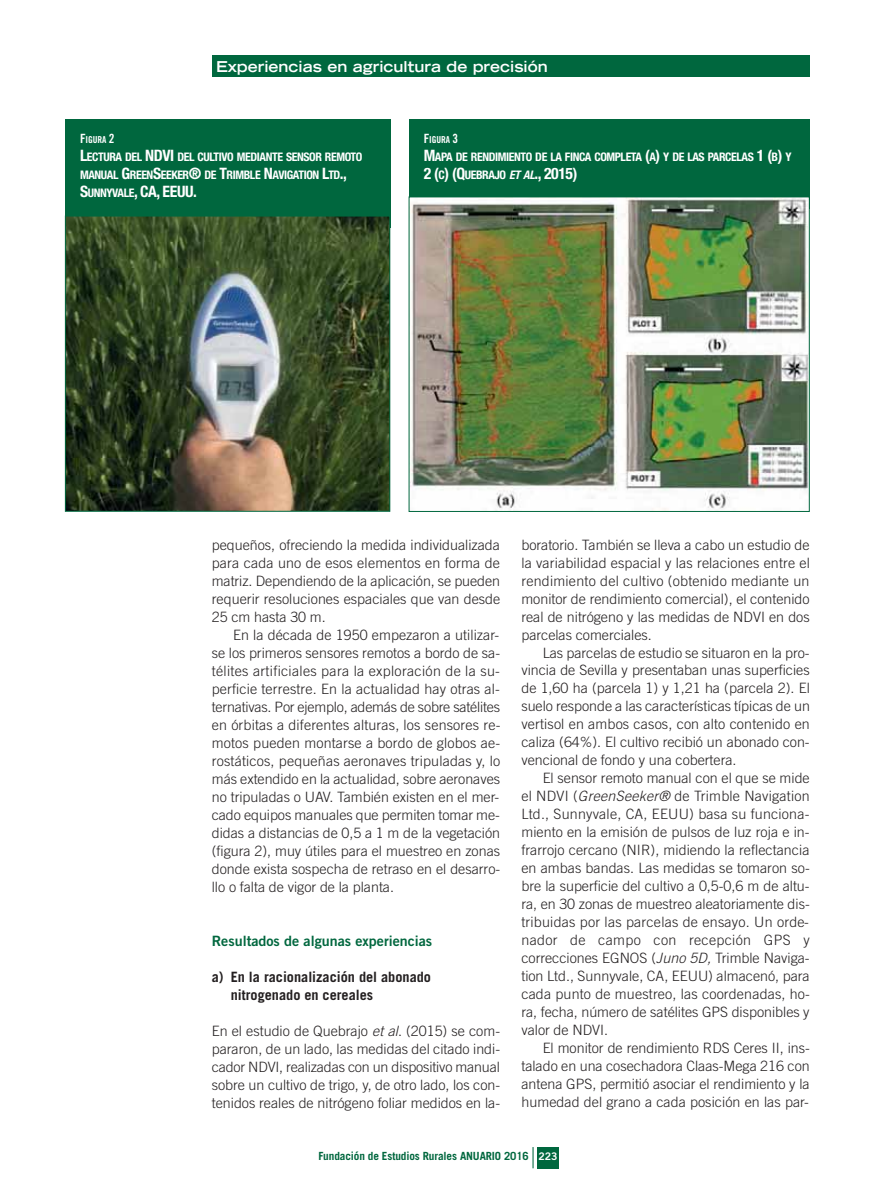
<style>
.page{position:relative;width:876px;height:1198px;background:#fff}
.page>*{position:absolute;margin:0;border:0;box-sizing:border-box;transform-origin:0 0}
.t1{font:700 condensed 15.75px "Helvetica Neue";letter-spacing:-.025em;color:#fff}
.t2{font:700 expanded 15px "Trade Gothic LH";color:#fff}
.t3{font:300 14.25px/18px "Trade Gothic";color:#231f20;text-align:justify}
.t4{font:700 14.25px/18px "Trade Gothic";color:#231f20}
.t5{font:14.25px "Trade Gothic Bold Two";color:#00673e}
.t6{font:700 condensed 11.85px/18px "Helvetica Neue";letter-spacing:-.035em;color:#fff}
.t7{font:700 11.25px "Trade Gothic";letter-spacing:-.01em;color:#00673e}
.t8{font:9.6px "Trade Gothic Bold Cond Twenty";letter-spacing:-.015em;color:#fff}
.s1{font-size:12.75px}
.s2{font-size:15.75px}
.s3{font-size:11.85px}
.s4{font-style:italic;font-size:11.85px}
.s5{font-style:italic}
.s6{font-family:"Trade Gothic Bold Two";font-weight:400;font-size:10.5px;color:#fff}
</style>
<div class="page">
<div style="left:212px;top:55px;width:597px;height:22px;background:#00673e"></div>
<div style="left:537px;top:1147px;width:21px;height:21px;background:#00673e"></div>
<svg style="left:532px;top:1147px;width:1px;height:21px"></svg>
<div style="left:65px;top:119px;width:325px;height:109px;background:#00673e"></div>
<img style="left:67px;top:218px;width:321px;height:292px">
<div style="left:65px;top:216px;width:325px;height:296px;border:1px solid #00673e"></div>
<div style="left:408px;top:119px;width:401px;height:90px;background:#00673e"></div>
<img style="left:410px;top:199px;width:397px;height:311px">
<p class="t2" style="left:216px;top:61px;width:333px">Experiencias en agricultura de precisión</p>
<p class="t8" style="left:80px;top:136px;width:36px"><span class="s1">F</span>IGURA <span class="s1">2</span></p>
<p class="t6" style="left:80px;top:149px;width:284px"><span class="s2">L</span>ECTURA DEL <span class="s2">NDVI</span> DEL CULTIVO MEDIANTE SENSOR REMOTO<br>MANUAL <span class="s2">G</span>REEN<span class="s2">S</span>EEKER<span class="s2">®</span> DE <span class="s2">T</span>RIMBLE <span class="s2">N</span>AVIGATION <span class="s2">L</span>TD<span class="s2">.,</span></p>
<p class="t1" style="left:80px;top:186px;width:118px">S<span class="s3">UNNYVALE</span>, CA, EEUU.</p>
<p class="t8" style="left:423px;top:136px;width:36px"><span class="s1">F</span>IGURA <span class="s1">3</span></p>
<p class="t6" style="left:423px;top:149px;width:369px"><span class="s2">M</span>APA DE RENDIMIENTO DE LA FINCA COMPLETA <span class="s2">(</span>A<span class="s2">)</span> Y DE LAS PARCELAS <span class="s2">1 (</span>B<span class="s2">)</span> Y</p>
<p class="t1" style="left:423px;top:168px;width:155px">2 (<span class="s3">C</span>) (Q<span class="s3">UEBRAJO</span> <span class="s4">ET AL</span>., 2015)</p>
<p class="t3" style="left:212px;top:537px;width:290px">pequeños, ofreciendo la medida individualizada para cada uno de esos elementos en forma de matriz. Dependiendo de la aplicación, se pueden requerir resoluciones espaciales que van desde 25 cm hasta 30 m.</p>
<p class="t3" style="left:212px;top:627px;width:290px;text-indent:21px">En la década de 1950 empezaron a utilizar&shy;se los primeros sensores remotos a bordo de sa&shy;télites artificiales para la exploración de la su&shy;perficie terrestre. En la actualidad hay otras al&shy;ternativas. Por ejemplo, además de sobre satélites en órbitas a diferentes alturas, los sensores re&shy;motos pueden montarse a bordo de globos ae&shy;rostáticos, pequeñas aeronaves tripuladas y, lo más extendido en la actualidad, sobre aeronaves no tripuladas o UAV. También existen en el mer&shy;cado equipos manuales que permiten tomar me&shy;didas a distancias de 0,5 a 1 m de la vegetación (figura 2), muy útiles para el muestreo en zonas donde exista sospecha de retraso en el desarro&shy;llo o falta de vigor de la planta.</p>
<p class="t5" style="left:212px;top:935px;width:222px">Resultados de algunas experiencias</p>
<p class="t4" style="left:231px;top:969px;width:202px;text-indent:-19px">a) En la racionalización del abonado nitrogenado en cereales</p>
<p class="t3" style="left:212px;top:1023px;width:290px">En el estudio de Quebrajo <span class="s5">et al</span>. (2015) se com&shy;pararon, de un lado, las medidas del citado indi&shy;cador NDVI, realizadas con un dispositivo manual sobre un cultivo de trigo, y, de otro lado, los con&shy;tenidos reales de nitrógeno foliar medidos en la-</p>
<p class="t3" style="left:521px;top:537px;width:290px">boratorio. También se lleva a cabo un estudio de la variabilidad espacial y las relaciones entre el rendimiento del cultivo (obtenido mediante un monitor de rendimiento comercial), el contenido real de nitrógeno y las medidas de NDVI en dos parcelas comerciales.</p>
<p class="t3" style="left:521px;top:645px;width:290px;text-indent:21px">Las parcelas de estudio se situaron en la pro&shy;vincia de Sevilla y presentaban unas superficies de 1,60 ha (parcela 1) y 1,21 ha (parcela 2). El suelo responde a las características típicas de un vertisol en ambos casos, con alto contenido en caliza (64%). El cultivo recibió un abonado con&shy;vencional de fondo y una cobertera.</p>
<p class="t3" style="left:521px;top:771px;width:290px;text-indent:21px">El sensor remoto manual con el que se mide el NDVI (<span class="s5">GreenSeeker®</span> de Trimble Navigation Ltd., Sunnyvale, CA, EEUU) basa su funciona&shy;miento en la emisión de pulsos de luz roja e in&shy;frarrojo cercano (NIR), midiendo la reflectancia en ambas bandas. Las medidas se tomaron so&shy;bre la superficie del cultivo a 0,5-0,6 m de altu&shy;ra, en 30 zonas de muestreo aleatoriamente dis&shy;tribuidas por las parcelas de ensayo. Un orde&shy;nador de campo con recepción GPS y correcciones EGNOS (<span class="s5">Juno 5D,</span> Trimble Naviga&shy;tion Ltd., Sunnyvale, CA, EEUU) almacenó, para cada punto de muestreo, las coordenadas, ho&shy;ra, fecha, número de satélites GPS disponibles y valor de NDVI.</p>
<p class="t3" style="left:521px;top:1041px;width:290px;text-indent:21px">El monitor de rendimiento RDS Ceres II, ins&shy;talado en una cosechadora Claas-Mega 216 con antena GPS, permitió asociar el rendimiento y la humedad del grano a cada posición en las par-</p>
<p class="t7" style="left:318px;top:1152px;width:240px">Fundación de Estudios Rurales ANUARIO 2016 <span class="s6">223</span></p>
</div>
